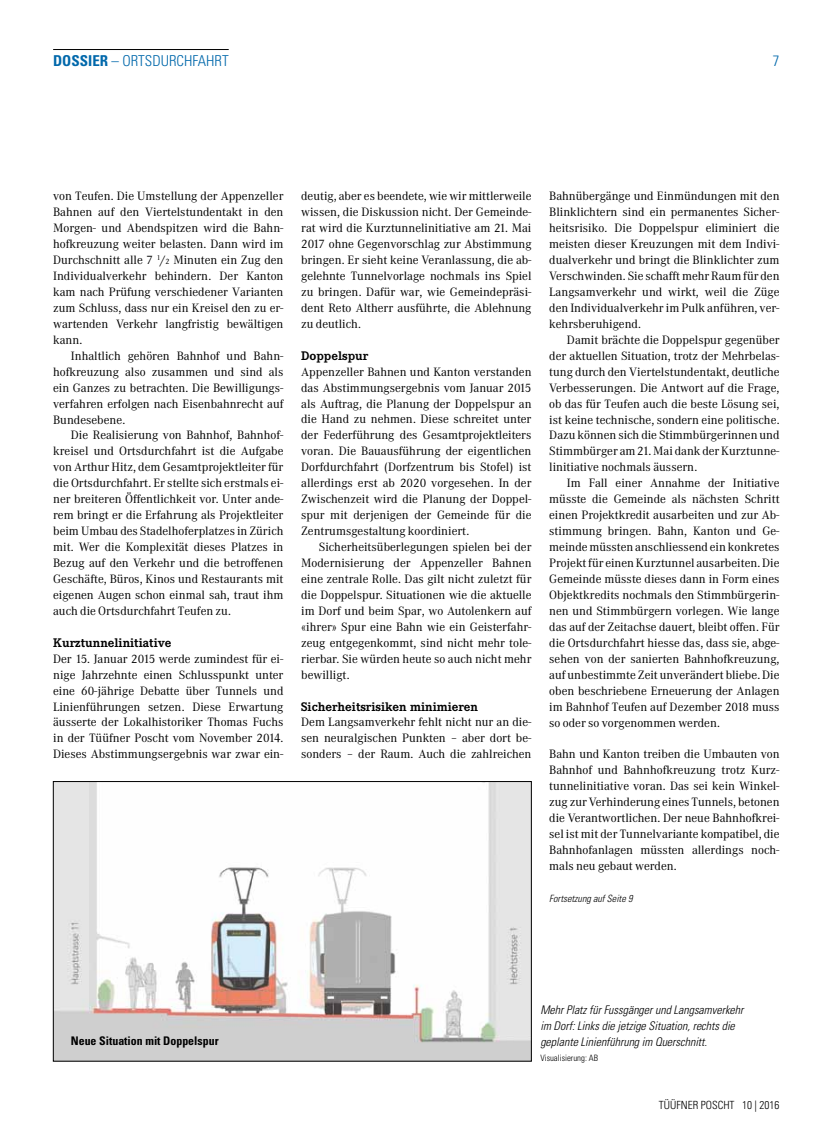
<style>
.page{position:relative;width:815px;height:1134px;background:#fff}
.page>*{position:absolute;margin:0;border:0;box-sizing:border-box;transform-origin:0 0}
.t1{font:300 condensed 15px "Univers LT Std";color:#0068ab}
.t2{font:700 12.25px "Corporate EBQ";color:#000}
.t3{font:11.88px/16px "Corporate ABQ";color:#000;text-align:justify}
.t4{font:italic 300 condensed 11.88px/16px "Univers LT Std";color:#000}
.t5{font:700 condensed 11.88px "Univers LT Std";color:#000}
.t6{font:300 condensed 11.25px "Univers LT Std";color:#000}
.t7{font:italic 300 condensed 10px "Univers LT Std";color:#000}
.t8{font:300 condensed 8.75px "Univers LT Std";color:#000}
.s1{font-weight:700}
.s2{font-size:7.5px}
</style>
<div class="page">
<hr style="left:53px;top:49px;width:176px;height:1px;background:#000">
<img style="left:55px;top:783px;width:474px;height:276px">
<div style="left:53px;top:781px;width:478px;height:280px;border:1px solid #000"></div>
<p class="t1" style="left:53px;top:51px;width:175px"><span class="s1">DOSSIER</span> – Ortsdurchfahrt</p>
<p class="t1" style="left:773px;top:51px;width:8px">7</p>
<p class="t3" style="left:53px;top:188px;width:232px">von Teufen. Die Umstellung der Appenzeller Bahnen auf den Viertelstundentakt in den Morgen- und Abendspitzen wird die Bahn&shy;hofkreuzung weiter belasten. Dann wird im Durchschnitt alle 7 <sup>1</sup>/<span class="s2">2</span> Minuten ein Zug den Individualverkehr behindern. Der Kanton kam nach Prüfung verschiedener Varianten zum Schluss, dass nur ein Kreisel den zu er&shy;wartenden Verkehr langfristig bewältigen kann.</p>
<p class="t3" style="left:53px;top:348px;width:232px;text-indent:18px">Inhaltlich gehören Bahnhof und Bahn&shy;hofkreuzung also zusammen und sind als ein Ganzes zu betrachten. Die Bewilligungs&shy;verfahren erfolgen nach Eisenbahnrecht auf Bundesebene.</p>
<p class="t3" style="left:53px;top:427px;width:232px;text-indent:18px">Die Realisierung von Bahnhof, Bahnhof&shy;kreisel und Ortsdurchfahrt ist die Aufgabe von Arthur Hitz, dem Gesamtprojektleiter für die Ortsdurchfahrt. Er stellte sich erstmals ei&shy;ner breiteren Öffentlichkeit vor. Unter ande&shy;rem bringt er die Erfahrung als Projektleiter beim Umbau des Stadelhoferplatzes in Zürich mit. Wer die Komplexität dieses Platzes in Bezug auf den Verkehr und die betroffenen Geschäfte, Büros, Kinos und Restaurants mit eigenen Augen schon einmal sah, traut ihm auch die Ortsdurchfahrt Teufen zu.</p>
<p class="t2" style="left:53px;top:635px;width:120px">Kurztunnelinitiative</p>
<p class="t3" style="left:53px;top:651px;width:232px">Der 15. Januar 2015 werde zumindest für ei&shy;nige Jahrzehnte einen Schlusspunkt unter eine 60-jährige Debatte über Tunnels und Linienführungen setzen. Diese Erwartung äusserte der Lokalhistoriker Thomas Fuchs in der Tüüfner Poscht vom November 2014.<br>Dieses Abstimmungsergebnis war zwar ein-</p>
<p class="t3" style="left:301px;top:188px;width:232px">deutig, aber es beendete, wie wir mittlerweile wissen, die Diskussion nicht. Der Gemeinde&shy;rat wird die Kurztunnelinitiative am 21. Mai 2017 ohne Gegenvorschlag zur Abstimmung bringen. Er sieht keine Veranlassung, die ab&shy;gelehnte Tunnelvorlage nochmals ins Spiel zu bringen. Dafür war, wie Gemeindepräsi&shy;dent Reto Altherr ausführte, die Ablehnung zu deutlich.</p>
<p class="t2" style="left:301px;top:348px;width:69px">Doppelspur</p>
<p class="t3" style="left:301px;top:364px;width:232px">Appenzeller Bahnen und Kanton verstanden das Abstimmungsergebnis vom Januar 2015 als Auftrag, die Planung der Doppelspur an die Hand zu nehmen. Diese schreitet unter der Federführung des Gesamtprojektleiters voran. Die Bauausführung der eigentlichen Dorfdurchfahrt (Dorfzentrum bis Stofel) ist allerdings erst ab 2020 vorgesehen. In der Zwischenzeit wird die Planung der Doppel&shy;spur mit derjenigen der Gemeinde für die Zentrumsgestaltung koordiniert.</p>
<p class="t3" style="left:301px;top:539px;width:232px;text-indent:18px">Sicherheitsüberlegungen spielen bei der Modernisierung der Appenzeller Bahnen eine zentrale Rolle. Das gilt nicht zuletzt für die Doppelspur. Situationen wie die aktuelle im Dorf und beim Spar, wo Autolenkern auf «ihrer» Spur eine Bahn wie ein Geisterfahr&shy;zeug entgegenkommt, sind nicht mehr tole&shy;rierbar. Sie würden heute so auch nicht mehr bewilligt.</p>
<p class="t2" style="left:301px;top:699px;width:178px">Sicherheitsrisiken minimieren</p>
<p class="t3" style="left:301px;top:714px;width:232px">Dem Langsamverkehr fehlt nicht nur an die&shy;sen neuralgischen Punkten – aber dort be&shy;sonders – der Raum. Auch die zahlreichen</p>
<p class="t3" style="left:549px;top:188px;width:232px">Bahnübergänge und Einmündungen mit den Blinklichtern sind ein permanentes Sicher&shy;heitsrisiko. Die Doppelspur eliminiert die meisten dieser Kreuzungen mit dem Indivi&shy;dualverkehr und bringt die Blinklichter zum Verschwinden. Sie schafft mehr Raum für den Langsamverkehr und wirkt, weil die Züge den Individualverkehr im Pulk anführen, ver&shy;kehrsberuhigend.</p>
<p class="t3" style="left:549px;top:332px;width:232px;text-indent:18px">Damit brächte die Doppelspur gegenüber der aktuellen Situation, trotz der Mehrbelas&shy;tung durch den Viertelstundentakt, deutliche Verbesserungen. Die Antwort auf die Frage, ob das für Teufen auch die beste Lösung sei, ist keine technische, sondern eine politische.<br>Dazu können sich die Stimmbürgerinnen und Stimmbürger am 21. Mai dank der Kurztunne&shy;linitiative nochmals äussern.</p>
<p class="t3" style="left:549px;top:475px;width:232px;text-indent:18px">Im Fall einer Annahme der Initiative müsste die Gemeinde als nächsten Schritt einen Projektkredit ausarbeiten und zur Ab&shy;stimmung bringen. Bahn, Kanton und Ge&shy;meinde müssten anschliessend ein konkretes Projekt für einen Kurztunnel ausarbeiten. Die Gemeinde müsste dieses dann in Form eines Objektkredits nochmals den Stimmbürgerin&shy;nen und Stimmbürgern vorlegen. Wie lange das auf der Zeitachse dauert, bleibt offen. Für die Ortsdurchfahrt hiesse das, dass sie, abge&shy;sehen von der sanierten Bahnhofkreuzung, auf unbestimmte Zeit unverändert bliebe. Die oben beschriebene Erneuerung der Anlagen im Bahnhof Teufen auf Dezember 2018 muss so oder so vorgenommen werden.</p>
<p class="t3" style="left:549px;top:746px;width:232px">Bahn und Kanton treiben die Umbauten von Bahnhof und Bahnhofkreuzung trotz Kurz&shy;tunnelinitiative voran. Das sei kein Winkel&shy;zug zur Verhinderung eines Tunnels, betonen die Verantwortlichen. Der neue Bahnhofkrei&shy;sel ist mit der Tunnelvariante kompatibel, die Bahnhofanlagen müssten allerdings noch&shy;mals neu gebaut werden.</p>
<p class="t7" style="left:549px;top:892px;width:85px">Fortsetzung auf Seite 9</p>
<p class="t5" style="left:71px;top:1034px;width:149px">Neue Situation mit Doppelspur</p>
<p class="t4" style="left:540px;top:1001px;width:205px">Mehr Platz für Fussgänger und Langsamverkehr im Dorf: Links die jetzige Situation, rechts die geplante Linienführung im Querschnitt.</p>
<p class="t8" style="left:540px;top:1053px;width:59px">Visualisierung: AB</p>
<p class="t6" style="left:659px;top:1098px;width:122px">TÜÜFNER POSCHT 10 | 2016</p>
</div>
